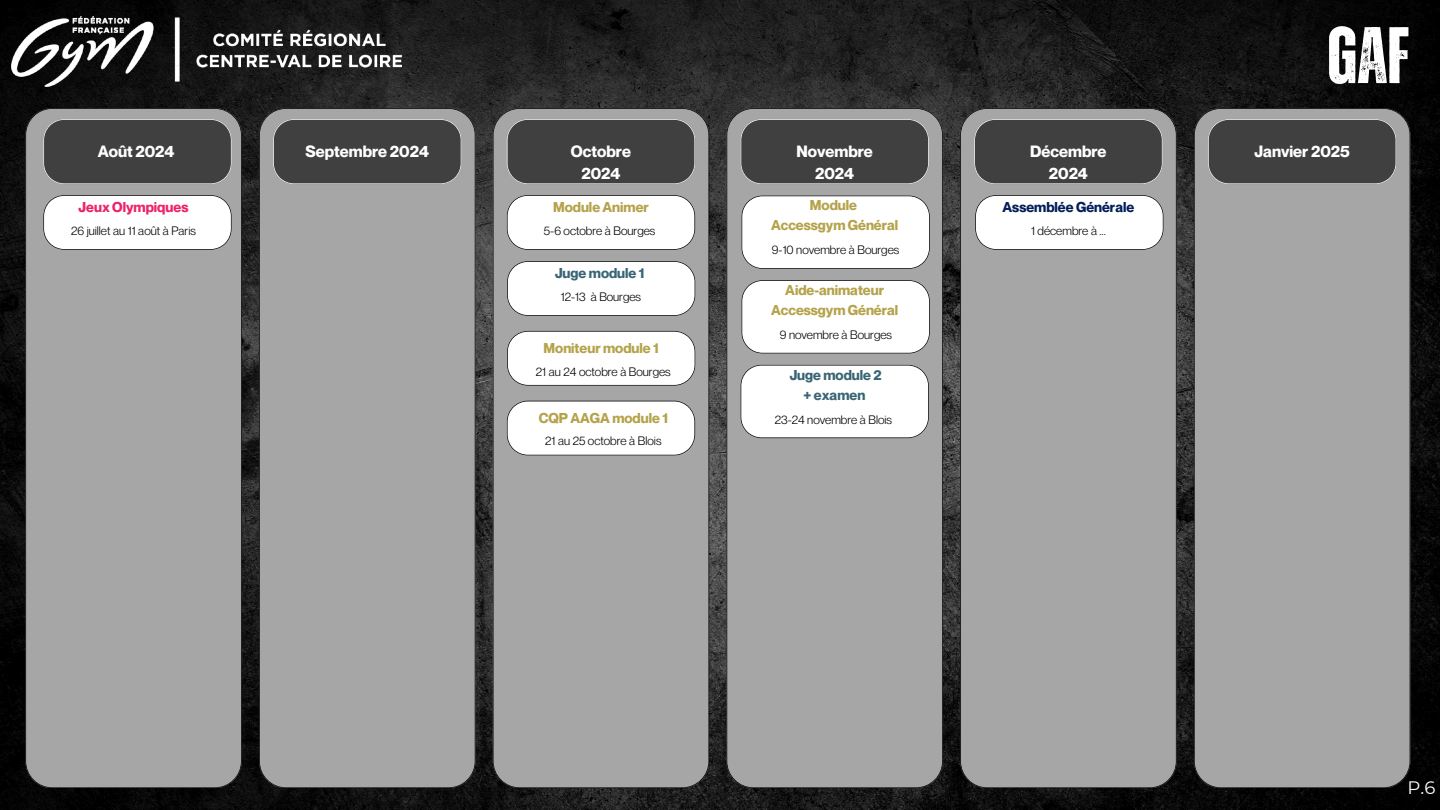
<style>
.page{position:relative;width:1440px;height:810px;background:#fff}
.page>*{position:absolute;margin:0;border:0;box-sizing:border-box;transform-origin:0 0}
.t1{font:700 80px "Zuume Rough";color:#fff}
.t2{font:18px "Montserrat";color:#fff}
.t3{font:700 16px/21.8px "Neue Montreal";color:#fff;text-align:center}
.t4{font:700 14px/19.5px "Neue Montreal";color:#b4a34b;text-align:center}
.t5{font:700 14px/19.5px "Neue Montreal";color:#3a6576;text-align:center}
.t6{font:700 14px "Neue Montreal";color:#031f5a}
.t7{font:700 14px "Neue Montreal";color:#ed226b}
.t8{font:12px "Neue Montreal";color:#000}
</style>
<div class="page">
<img style="left:0;top:0;width:1440px;height:810px">
<img style="left:11px;top:16px;width:391px;height:71px">
<div style="left:259px;top:108px;width:217px;height:680px;background:#a6a6a6"></div>
<div style="left:273px;top:119px;width:188px;height:65px;background:#404040"></div>
<div style="left:493px;top:108px;width:216px;height:680px;background:#a6a6a6"></div>
<svg style="left:507px;top:119px;width:188px;height:65px"></svg>
<svg style="left:507px;top:195px;width:188px;height:55px"></svg>
<div style="left:726px;top:108px;width:217px;height:680px;background:#a6a6a6"></div>
<div style="left:741px;top:119px;width:188px;height:65px;background:#404040"></div>
<div style="left:1194px;top:108px;width:216px;height:680px;background:#a6a6a6"></div>
<div style="left:1208px;top:119px;width:188px;height:65px;background:#404040"></div>
<svg style="left:507px;top:261px;width:188px;height:55px"></svg>
<svg style="left:507px;top:331px;width:188px;height:55px"></svg>
<svg style="left:507px;top:401px;width:188px;height:54px"></svg>
<svg style="left:741px;top:196px;width:189px;height:73px"></svg>
<svg style="left:741px;top:280px;width:189px;height:74px"></svg>
<div style="left:25px;top:108px;width:217px;height:680px;background:#a6a6a6"></div>
<svg style="left:43px;top:119px;width:189px;height:65px"></svg>
<svg style="left:43px;top:195px;width:189px;height:55px"></svg>
<div style="left:960px;top:108px;width:217px;height:680px;background:#a6a6a6"></div>
<svg style="left:974px;top:119px;width:189px;height:65px"></svg>
<svg style="left:975px;top:195px;width:189px;height:55px"></svg>
<svg style="left:741px;top:365px;width:188px;height:73px"></svg>
<h3 class="t3" style="left:98px;top:140px;width:78px">Août 2024</h3>
<p class="t7" style="left:79px;top:198px;width:111px">Jeux Olympiques</p>
<p class="t8" style="left:71px;top:223px;width:126px">26 juillet au 11 août à Paris</p>
<h1 class="t1" style="left:1327px;top:19px;width:84px">GAF</h1>
<h3 class="t3" style="left:306px;top:140px;width:125px">Septembre 2024</h3>
<h3 class="t3" style="left:571px;top:140px;width:61px">Octobre<br>2024</h3>
<h3 class="t3" style="left:797px;top:140px;width:78px">Novembre<br>2024</h3>
<h3 class="t3" style="left:1254px;top:140px;width:97px">Janvier 2025</h3>
<p class="t4" style="left:553px;top:197px;width:97px">Module Animer</p>
<p class="t8" style="left:544px;top:223px;width:113px">5-6 octobre à Bourges</p>
<p class="t5" style="left:555px;top:263px;width:91px">Juge module 1</p>
<p class="t8" style="left:561px;top:289px;width:82px">12-13 à Bourges</p>
<p class="t4" style="left:544px;top:338px;width:117px">Moniteur module 1</p>
<p class="t8" style="left:536px;top:364px;width:136px">21 au 24 octobre à Bourges</p>
<p class="t4" style="left:539px;top:408px;width:131px">CQP AAGA module 1</p>
<p class="t8" style="left:545px;top:434px;width:118px">21 au 25 octobre à Blois</p>
<h3 class="t3" style="left:1030px;top:140px;width:78px">Décembre<br>2024</h3>
<p class="t6" style="left:1003px;top:198px;width:133px">Assemblée Générale</p>
<p class="t8" style="left:1031px;top:223px;width:76px">1 décembre à ...</p>
<p class="t4" style="left:771px;top:195px;width:129px">Module<br>Accessgym Général</p>
<p class="t8" style="left:772px;top:243px;width:129px">9-10 novembre à Bourges</p>
<p class="t4" style="left:771px;top:280px;width:129px">Aide-animateur<br>Accessgym Général</p>
<p class="t8" style="left:780px;top:327px;width:114px">9 novembre à Bourges</p>
<p class="t5" style="left:790px;top:366px;width:93px">Juge module 2 + examen</p>
<p class="t8" style="left:775px;top:413px;width:119px">23-24 novembre à Blois</p>
<h2 class="t2" style="left:1408px;top:776px;width:29px">P.6</h2>
</div>
